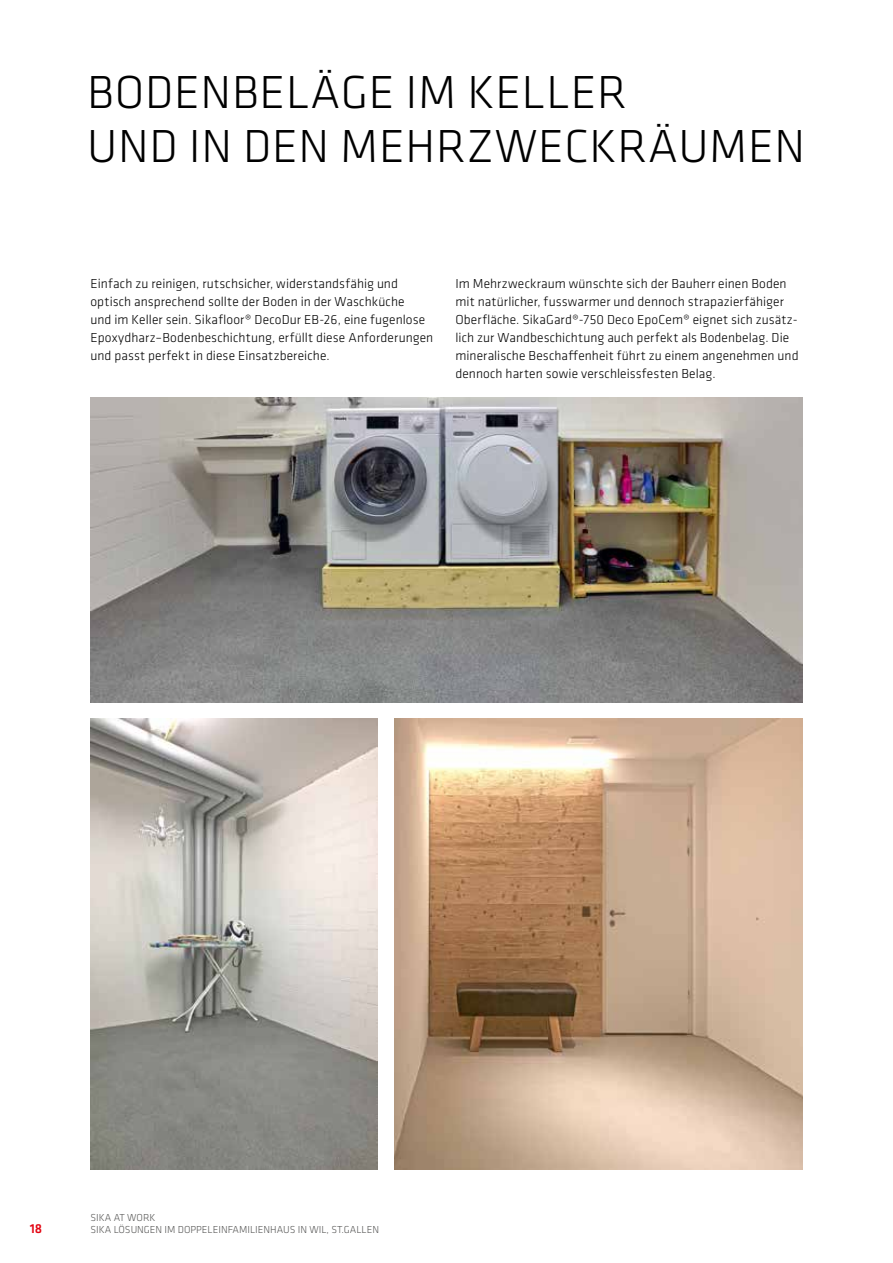
<style>
.page{position:relative;width:893px;height:1263px;background:#fff}
.page>*{position:absolute;margin:0;border:0;box-sizing:border-box;transform-origin:0 0}
.t1{font:300 48px/54px "Klavika";letter-spacing:.015em;color:#000}
.t2{font:300 13.5px/18px "Klavika";letter-spacing:.005em;color:#000}
.t3{font:500 13.5px "Klavika";color:#e30613}
.t4{font:300 10.5px/12.6px "Klavika";color:#575756}
</style>
<div class="page">
<img style="left:91px;top:397px;width:711px;height:305px">
<img style="left:394px;top:719px;width:408px;height:450px">
<img style="left:91px;top:719px;width:286px;height:450px">
<h1 class="t1" style="left:87px;top:65px;width:719px">BODENBELÄGE IM KELLER<br>UND IN DEN MEHRZWECKRÄUMEN</h1>
<p class="t2" style="left:91px;top:274px;width:344px">Einfach zu reinigen, rutschsicher, widerstandsfähig und optisch ansprechend sollte der Boden in der Waschküche<br>und im Keller sein. Sikafloor® DecoDur EB-26, eine fugenlose Epoxydharz–Bodenbeschichtung, erfüllt diese Anforderungen und passt perfekt in diese Einsatzbereiche.</p>
<p class="t2" style="left:455px;top:274px;width:345px">Im Mehrzweckraum wünschte sich der Bauherr einen Boden mit natürlicher, fusswarmer und dennoch strapazierfähiger Oberfläche. SikaGard®-750 Deco EpoCem® eignet sich zusätz&shy;lich zur Wandbeschichtung auch perfekt als Bodenbelag. Die mineralische Beschaffenheit führt zu einem angenehmen und dennoch harten sowie verschleissfesten Belag.</p>
<p class="t3" style="left:30px;top:1219px;width:14px">18</p>
<p class="t4" style="left:91px;top:1211px;width:290px">SIKA AT WORK<br>SIKA LÖSUNGEN IM DOPPELEINFAMILIENHAUS IN WIL, ST.GALLEN</p>
</div>
